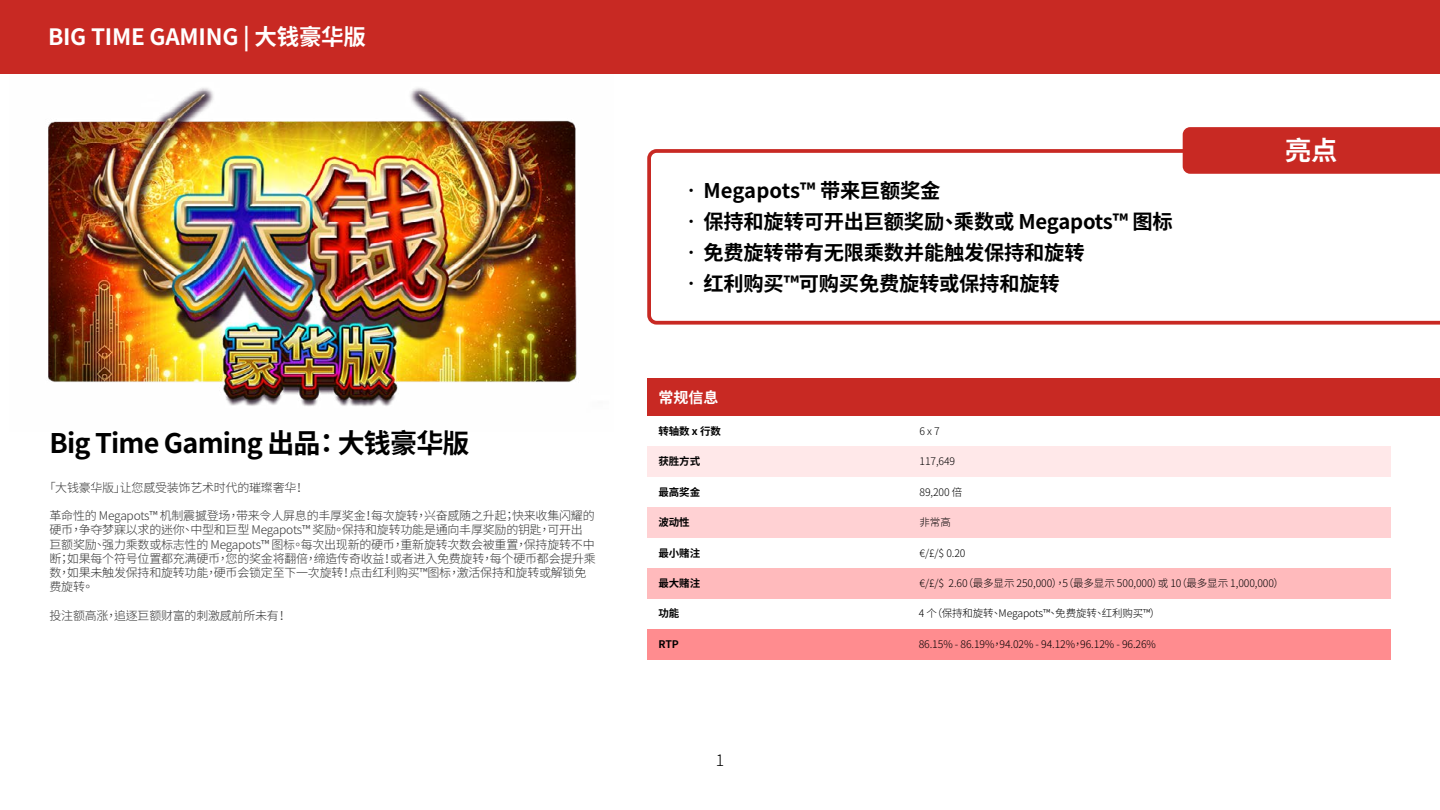
<style>
.page{position:relative;width:1440px;height:810px;background:#fff}
.page>*{position:absolute;margin:0;border:0;box-sizing:border-box;transform-origin:0 0}
.t1{font:700 27px "Noto Sans CJ Ktc";letter-spacing:-.03em;color:#000}
.t2{font:700 26.25px "Noto Sans CJ Ktc";color:#fff}
.t3{font:700 22.5px "Noto Sans CJ Ktc";letter-spacing:-.01em;color:#fff}
.t4{font:700 20.25px "Noto Sans CJ Ktc";letter-spacing:-.01em;color:#000}
.t5{font:300 15.75px "Noto Sans CJ Ktc";color:#000}
.t6{font:700 15px "Noto Sans CJ Ktc";color:#fff}
.t7{font:300 12px/14.2px "Noto Sans CJ Ktc";letter-spacing:-.02em;color:#333}
.t8{font:300 10.5px "Noto Sans CJ Ktc";letter-spacing:-.01em;color:#000}
.t9{font:700 10.5px "Noto Sans CJ Ktc";letter-spacing:-.01em;color:#000}
</style>
<div class="page">
<div style="left:647px;top:629px;width:743px;height:30px;background:#ff8c8f"></div>
<div style="left:647px;top:568px;width:743px;height:31px;background:#ffbabc"></div>
<div style="left:647px;top:507px;width:743px;height:31px;background:#ffd1d3"></div>
<div style="left:647px;top:446px;width:743px;height:31px;background:#ffe8e9"></div>
<img style="left:48px;top:88px;width:529px;height:319px">
<svg style="left:647px;top:149px;width:793px;height:176px"></svg>
<div style="left:1183px;top:127px;width:257px;height:47px;background:#c82923"></div>
<div style="left:647px;top:379px;width:793px;height:37px;background:#c82923"></div>
<div style="left:0;top:0;width:1440px;height:74px;background:#c82923"></div>
<h3 class="t3" style="left:48px;top:24px;width:320px">BIG TIME GAMING | 大钱豪华版</h3>
<h1 class="t1" style="left:50px;top:428px;width:422px">Big Time Gaming 出品： 大钱豪华版</h1>
<p class="t7" style="left:44px;top:480px;width:263px">「大钱豪华版」让您感受装饰艺术时代的璀璨奢华！</p>
<p class="t7" style="left:50px;top:509px;width:548px">革命性的 Megapots™ 机制震撼登场，带来令人屏息的丰厚奖金！每次旋转，兴奋感随之升起；快来收集闪耀的硬币，争夺梦寐以求的迷你、中型和巨型 Megapots™ 奖励。保持和旋转功能是通向丰厚奖励的钥匙，可开出巨额奖励、强力乘数或标志性的 Megapots™ 图标。每次出现新的硬币，重新旋转次数会被重置，保持旋转不中断；如果每个符号位置都充满硬币，您的奖金将翻倍，缔造传奇收益！或者进入免费旋转，每个硬币都会提升乘数，如果未触发保持和旋转功能，硬币会锁定至下一次旋转！点击红利购买™图标，激活保持和旋转或解锁免费旋转。</p>
<p class="t7" style="left:50px;top:608px;width:240px">投注额高涨，追逐巨额财富的刺激感前所未有！</p>
<h3 class="t4" style="left:681px;top:179px;width:261px">•Megapots™ 带来巨额奖金</h3>
<h3 class="t4" style="left:681px;top:210px;width:493px">•保持和旋转可开出巨额奖励、乘数或 Megapots™ 图标</h3>
<h3 class="t4" style="left:681px;top:241px;width:405px">•免费旋转带有无限乘数并能触发保持和旋转</h3>
<h3 class="t4" style="left:681px;top:272px;width:380px">•红利购买™可购买免费旋转或保持和旋转</h3>
<h2 class="t2" style="left:1285px;top:136px;width:54px">亮点</h2>
<p class="t6" style="left:659px;top:389px;width:61px">常规信息</p>
<p class="t9" style="left:658px;top:425px;width:64px">转轴数 x 行数</p>
<p class="t8" style="left:920px;top:425px;width:22px">6 x 7</p>
<p class="t9" style="left:658px;top:456px;width:43px">获胜方式</p>
<p class="t8" style="left:920px;top:456px;width:37px">117,649</p>
<p class="t9" style="left:658px;top:486px;width:43px">最高奖金</p>
<p class="t8" style="left:920px;top:486px;width:44px">89,200 倍</p>
<p class="t9" style="left:658px;top:516px;width:33px">波动性</p>
<p class="t8" style="left:920px;top:516px;width:33px">非常高</p>
<p class="t9" style="left:658px;top:547px;width:43px">最小赌注</p>
<p class="t8" style="left:920px;top:547px;width:47px">€/£/$ 0.20</p>
<p class="t9" style="left:658px;top:577px;width:43px">最大赌注</p>
<p class="t9" style="left:658px;top:608px;width:22px">功能</p>
<p class="t8" style="left:920px;top:577px;width:366px">€/£/$ 2.60（最多显示 250,000），5（最多显示 500,000）或 10（最多显示 1,000,000）</p>
<p class="t8" style="left:919px;top:608px;width:243px">4 个（保持和旋转、Megapots™、免费旋转、红利购买™）</p>
<p class="t9" style="left:658px;top:638px;width:22px">RTP</p>
<p class="t8" style="left:919px;top:638px;width:239px">86.15% - 86.19%，94.02% - 94.12%，96.12% - 96.26%</p>
<h3 class="t5" style="left:716px;top:751px;width:10px">1</h3>
</div>
